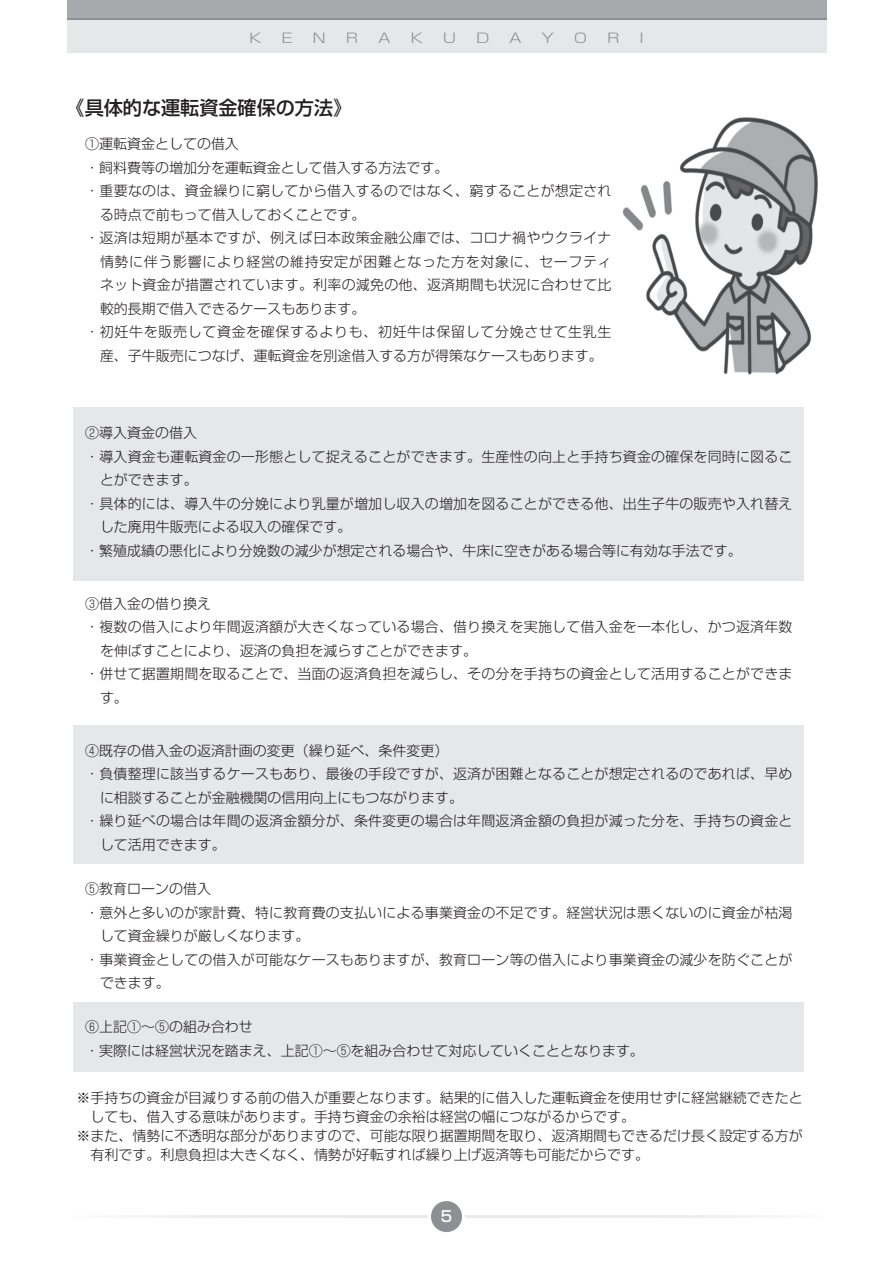
<style>
.page{position:relative;width:893px;height:1263px;background:#fff}
.page>*{position:absolute;margin:0;border:0;box-sizing:border-box;transform-origin:0 0}
.t1{font:500 19.05px "Shin Go Pr 6 N";color:#231f20}
.t2{font:500 15px "Shin Go Pr 6 N";color:#fff}
.t3{font:300 13.95px/19px "Shin Go Pr 6 N";letter-spacing:.015em;color:#231f20}
.t4{font:300 13.95px "Shin Go Pr 6 N";letter-spacing:.05em;color:#231f20}
.t5{font:300 13.2px "Shin Go Pro";color:#8d8f92;scale:1.25 1}
</style>
<div class="page">
<div style="left:429px;top:1199px;width:34px;height:34px;background:#8d8f92;border-radius:50%"></div>
<div style="left:428px;top:1198px;width:37px;height:37px;border:3px solid #fff;border-radius:50%"></div>
<div style="left:67px;top:0;width:759px;height:52px;background:#e6e7e9"></div>
<div style="left:67px;top:0;width:759px;height:20px;background:#a8a9ad"></div>
<hr style="left:67px;top:18px;width:759px;height:2px;background:#8d8f92">
<div style="left:74px;top:408px;width:730px;height:173px;background:#e6e7e9"></div>
<div style="left:74px;top:725px;width:730px;height:139px;background:#e6e7e9"></div>
<div style="left:74px;top:1002px;width:730px;height:69px;background:#e6e7e9"></div>
<img style="left:622px;top:117px;width:196px;height:258px">
<p class="t5" style="left:249px;top:27px;width:12px">K</p>
<p class="t5" style="left:281px;top:27px;width:11px">E</p>
<p class="t5" style="left:313px;top:27px;width:12px">N</p>
<p class="t5" style="left:346px;top:27px;width:12px">R</p>
<p class="t5" style="left:378px;top:27px;width:12px">A</p>
<p class="t5" style="left:410px;top:27px;width:12px">K</p>
<p class="t5" style="left:443px;top:27px;width:12px">U</p>
<p class="t5" style="left:476px;top:27px;width:12px">D</p>
<p class="t5" style="left:509px;top:27px;width:12px">A</p>
<p class="t5" style="left:542px;top:27px;width:12px">Y</p>
<p class="t5" style="left:574px;top:27px;width:12px">O</p>
<p class="t5" style="left:607px;top:27px;width:12px">R</p>
<p class="t5" style="left:639px;top:27px;width:5px">I</p>
<h1 class="t1" style="left:66px;top:92px;width:288px">《具体的な運転資金確保の方法《</h1>
<p class="t3" style="left:85px;top:133px;width:155px">①運転資金としての借入</p>
<p class="t3" style="left:85px;top:157px;width:365px">・飼料費等の増加分を運転資金として借入する方法です。</p>
<p class="t3" style="left:85px;top:180px;width:528px">・重要なのは、資金繰りに窮してから借入するのではなく、窮することが想定され</p>
<p class="t3" style="left:100px;top:204px;width:267px">る時点で前もって借入しておくことです。</p>
<p class="t3" style="left:85px;top:227px;width:528px">・返済は短期が基本ですが、例えば日本政策金融公庫では、コロナ禍やウクライナ</p>
<p class="t4" style="left:100px;top:250px;width:513px">情勢に伴う影響により経営の維持安定が困難となった方を対象に、セーフティ</p>
<p class="t3" style="left:100px;top:274px;width:513px">ネット資金が措置されています。利率の減免の他、返済期間も状況に合わせて比</p>
<p class="t3" style="left:100px;top:298px;width:267px">較的長期で借入できるケースもあります。</p>
<p class="t4" style="left:85px;top:321px;width:528px">・初妊牛を販売して資金を確保するよりも、初妊牛は保留して分娩させて生乳生</p>
<p class="t3" style="left:100px;top:345px;width:504px">産、子牛販売につなげ、運転資金を別途借入する方が得策なケースもあります。</p>
<p class="t3" style="left:85px;top:422px;width:113px">②導入資金の借入</p>
<p class="t3" style="left:85px;top:445px;width:709px">・導入資金も運転資金の一形態として捉えることができます。生産性の向上と手持ち資金の確保を同時に図るこ</p>
<p class="t3" style="left:100px;top:469px;width:99px">とができます。</p>
<p class="t3" style="left:85px;top:492px;width:709px">・具体的には、導入牛の分娩により乳量が増加し収入の増加を図ることができる他、出生子牛の販売や入れ替え</p>
<p class="t3" style="left:100px;top:516px;width:253px">した廃用牛販売による収入の確保です。</p>
<p class="t3" style="left:85px;top:539px;width:658px">・繁殖成績の悪化により分娩数の減少が想定される場合や、牛床に空きがある場合等に有効な手法です。</p>
<p class="t3" style="left:85px;top:593px;width:127px">③借入金の借り換え</p>
<p class="t3" style="left:85px;top:616px;width:709px">・複数の借入により年間返済額が大きくなっている場合、借り換えを実施して借入金を一本化し、かつ返済年数</p>
<p class="t3" style="left:100px;top:640px;width:379px">を伸ばすことにより、返済の負担を減らすことができます。</p>
<p class="t3" style="left:85px;top:663px;width:709px">・併せて据置期間を取ることで、当面の返済負担を減らし、その分を手持ちの資金として活用することができま</p>
<p class="t3" style="left:100px;top:687px;width:29px">す。</p>
<p class="t3" style="left:85px;top:739px;width:365px">④既存の借入金の返済計画の変更（繰り延べ、条件変更(</p>
<p class="t3" style="left:85px;top:763px;width:709px">・負債整理に該当するケースもあり、最後の手段ですが、返済が困難となることが想定されるのであれば、早め</p>
<p class="t3" style="left:100px;top:786px;width:365px">に相談することが金融機関の信用向上にもつながります。</p>
<p class="t3" style="left:85px;top:810px;width:709px">・繰り延べの場合は年間の返済金額分が、条件変更の場合は年間返済金額の負担が減った分を、手持ちの資金と</p>
<p class="t3" style="left:100px;top:834px;width:127px">して活用できます。</p>
<p class="t3" style="left:85px;top:878px;width:127px">⑤教育ローンの借入</p>
<p class="t3" style="left:85px;top:902px;width:709px">・意外と多いのが家計費、特に教育費の支払いによる事業資金の不足です。経営状況は悪くないのに資金が枯渇</p>
<p class="t3" style="left:100px;top:925px;width:211px">して資金繰りが厳しくなります。</p>
<p class="t3" style="left:85px;top:949px;width:709px">・事業資金としての借入が可能なケースもありますが、教育ローン等の借入により事業資金の減少を防ぐことが</p>
<p class="t3" style="left:100px;top:972px;width:71px">できます。</p>
<p class="t3" style="left:85px;top:1014px;width:560px;line-height:23.5px">⑥上記①～⑤の組み合わせ<br>・実際には経営状況を踏まえ、上記①～⑤を組み合わせて対応していくこととなります。</p>
<p class="t3" style="left:77px;top:1087px;width:728px">※手持ちの資金が目減りする前の借入が重要となります。結果的に借入した運転資金を使用せずに経営継続できたと　しても、借入する意味があります。手持ち資金の余裕は経営の幅につながるからです。<br>※また、情勢に不透明な部分がありますので、可能な限り据置期間を取り、返済期間もできるだけ長く設定する方が　有利です。利息負担は大きくなく、情勢が好転すれば繰り上げ返済等も可能だからです。</p>
<p class="t2" style="left:441px;top:1204px;width:13px">5</p>
</div>
